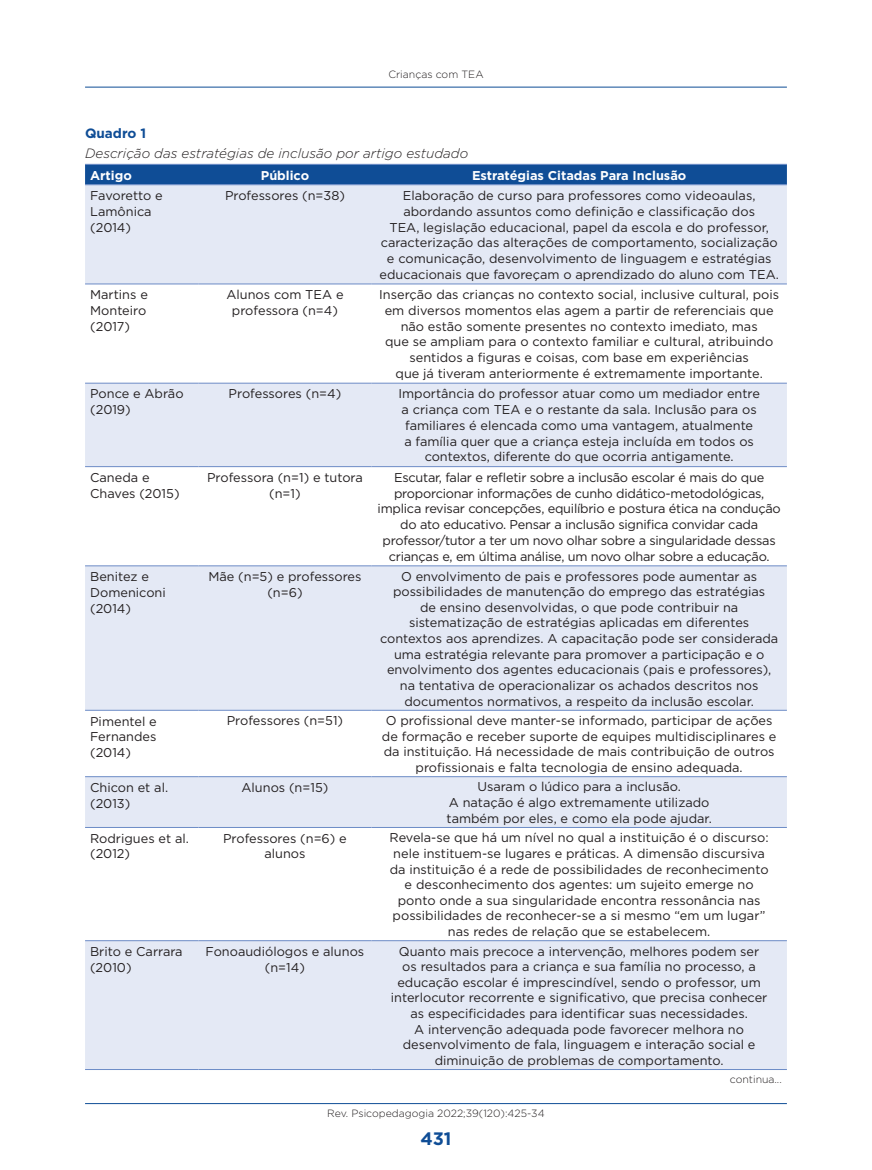
<style>
.page{position:relative;width:872px;height:1170px;background:#fff}
.page>*{position:absolute;margin:0;border:0;box-sizing:border-box;transform-origin:0 0}
.t1{font:700 18px "Gotham";color:#0f4d96}
.t2{font:italic 300 13.5px "Gotham";color:#231f20}
.t3{font:700 13.5px "Gotham";color:#0f4d96}
.t4{font:12.75px/15.8px "Gotham";color:#231f20;text-align:center}
.t5{font:12.75px/15.8px "Gotham";letter-spacing:-.02em;color:#231f20;text-align:center}
.t6{font:700 12.75px "Gotham";color:#fff}
.t7{font:300 10.5px "Gotham";color:#231f20}
</style>
<div class="page">
<hr style="left:85px;top:87px;width:702px;height:1px;background:#0f4d96">
<hr style="left:85px;top:1103px;width:702px;height:1px;background:#0f4d96">
<div style="left:85px;top:165px;width:702px;height:19px;background:#0f4d96"></div>
<div style="left:85px;top:185px;width:702px;height:884px;background:#e4e9f5"></div>
<svg style="left:85px;top:284px;width:702px;height:656px"></svg>
<hr style="left:85px;top:164px;width:113px;height:1px;background:#6c8bc6">
<hr style="left:198px;top:164px;width:173px;height:1px;background:#6c8bc6">
<hr style="left:371px;top:164px;width:416px;height:1px;background:#6c8bc6">
<hr style="left:85px;top:184px;width:113px;height:1px;background:#6c8bc6">
<hr style="left:198px;top:184px;width:173px;height:1px;background:#6c8bc6">
<hr style="left:371px;top:184px;width:416px;height:1px;background:#6c8bc6">
<hr style="left:85px;top:1069px;width:113px;height:1px;background:#6c8bc6">
<hr style="left:198px;top:1069px;width:173px;height:1px;background:#6c8bc6">
<hr style="left:371px;top:1069px;width:416px;height:1px;background:#6c8bc6">
<hr style="left:85px;top:283px;width:113px;height:1px;background:#6c8bc6">
<hr style="left:198px;top:283px;width:173px;height:1px;background:#6c8bc6">
<hr style="left:371px;top:283px;width:416px;height:1px;background:#6c8bc6">
<hr style="left:85px;top:383px;width:113px;height:1px;background:#6c8bc6">
<hr style="left:198px;top:383px;width:173px;height:1px;background:#6c8bc6">
<hr style="left:371px;top:383px;width:416px;height:1px;background:#6c8bc6">
<hr style="left:85px;top:466px;width:113px;height:1px;background:#6c8bc6">
<hr style="left:198px;top:466px;width:173px;height:1px;background:#6c8bc6">
<hr style="left:371px;top:466px;width:416px;height:1px;background:#6c8bc6">
<hr style="left:85px;top:565px;width:113px;height:1px;background:#6c8bc6">
<hr style="left:198px;top:565px;width:173px;height:1px;background:#6c8bc6">
<hr style="left:371px;top:565px;width:416px;height:1px;background:#6c8bc6">
<hr style="left:85px;top:709px;width:113px;height:1px;background:#6c8bc6">
<hr style="left:198px;top:709px;width:173px;height:1px;background:#6c8bc6">
<hr style="left:371px;top:709px;width:416px;height:1px;background:#6c8bc6">
<hr style="left:85px;top:776px;width:113px;height:1px;background:#6c8bc6">
<hr style="left:198px;top:776px;width:173px;height:1px;background:#6c8bc6">
<hr style="left:371px;top:776px;width:416px;height:1px;background:#6c8bc6">
<hr style="left:85px;top:827px;width:113px;height:1px;background:#6c8bc6">
<hr style="left:198px;top:827px;width:173px;height:1px;background:#6c8bc6">
<hr style="left:371px;top:827px;width:416px;height:1px;background:#6c8bc6">
<hr style="left:85px;top:940px;width:113px;height:1px;background:#6c8bc6">
<hr style="left:198px;top:940px;width:173px;height:1px;background:#6c8bc6">
<hr style="left:371px;top:940px;width:416px;height:1px;background:#6c8bc6">
<p class="t7" style="left:388px;top:68px;width:97px">Crianças com TEA</p>
<p class="t3" style="left:85px;top:125px;width:63px">Quadro 1</p>
<p class="t2" style="left:85px;top:145px;width:385px">Descrição das estratégias de inclusão por artigo estudado</p>
<p class="t6" style="left:90px;top:167px;width:43px">Artigo</p>
<p class="t6" style="left:261px;top:167px;width:50px">Público</p>
<p class="t6" style="left:472px;top:167px;width:216px">Estratégias Citadas Para Inclusão</p>
<p class="t4" style="left:90px;top:187px;width:74px;text-align:left">Favoretto e<br>Lamônica (2014)</p>
<p class="t4" style="left:225px;top:187px;width:121px">Professores (n=38)</p>
<p class="t4" style="left:379px;top:187px;width:401px">Elaboração de curso para professores como videoaulas, abordando assuntos como definição e classificação dos<br>TEA, legislação educacional, papel da escola e do professor, caracterização das alterações de comportamento, socialização e comunicação, desenvolvimento de linguagem e estratégias educacionais que favoreçam o aprendizado do aluno com TEA.</p>
<p class="t4" style="left:90px;top:286px;width:59px;text-align:left">Martins e<br>Monteiro (2017)</p>
<p class="t4" style="left:226px;top:286px;width:119px">Alunos com TEA e professora (n=4)</p>
<p class="t4" style="left:379px;top:286px;width:401px">Inserção das crianças no contexto social, inclusive cultural, pois em diversos momentos elas agem a partir de referenciais que não estão somente presentes no contexto imediato, mas<br>que se ampliam para o contexto familiar e cultural, atribuindo sentidos a figuras e coisas, com base em experiências<br>que já tiveram anteriormente é extremamente importante.</p>
<p class="t4" style="left:90px;top:386px;width:95px;text-align:left">Ponce e Abrão (2019)</p>
<p class="t4" style="left:229px;top:386px;width:114px">Professores (n=4)</p>
<p class="t4" style="left:398px;top:386px;width:363px">Importância do professor atuar como um mediador entre a criança com TEA e o restante da sala. Inclusão para os familiares é elencada como uma vantagem, atualmente<br>a família quer que a criança esteja incluída em todos os contextos, diferente do que ocorria antigamente.</p>
<p class="t4" style="left:90px;top:469px;width:91px;text-align:left">Caneda e<br>Chaves (2015)</p>
<p class="t4" style="left:207px;top:469px;width:157px">Professora (n=1) e tutora (n=1)</p>
<p class="t5" style="left:377px;top:469px;width:405px">Escutar, falar e refletir sobre a inclusão escolar é mais do que proporcionar informações de cunho didático-metodológicas, implica revisar concepções, equilíbrio e postura ética na condução do ato educativo. Pensar a inclusão significa convidar cada professor/tutor a ter um novo olhar sobre a singularidade dessas crianças e, em última análise, um novo olhar sobre a educação.</p>
<p class="t4" style="left:90px;top:568px;width:77px;text-align:left">Benitez e<br>Domeniconi (2014)</p>
<p class="t4" style="left:208px;top:568px;width:154px">Mãe (n=5) e professores (n=6)</p>
<p class="t4" style="left:380px;top:568px;width:400px">O envolvimento de pais e professores pode aumentar as possibilidades de manutenção do emprego das estratégias<br>de ensino desenvolvidas, o que pode contribuir na sistematização de estratégias aplicadas em diferentes contextos aos aprendizes. A capacitação pode ser considerada uma estratégia relevante para promover a participação e o envolvimento dos agentes educacionais (pais e professores), na tentativa de operacionalizar os achados descritos nos documentos normativos, a respeito da inclusão escolar.</p>
<p class="t4" style="left:90px;top:712px;width:68px;text-align:justify">Pimentel e Fernandes (2014)</p>
<p class="t4" style="left:227px;top:712px;width:118px">Professores (n=51)</p>
<p class="t4" style="left:382px;top:712px;width:396px">O profissional deve manter-se informado, participar de ações de formação e receber suporte de equipes multidisciplinares e da instituição. Há necessidade de mais contribuição de outros profissionais e falta tecnologia de ensino adequada.</p>
<p class="t4" style="left:90px;top:779px;width:80px;text-align:left">Chicon et al. (2013)</p>
<p class="t4" style="left:241px;top:779px;width:88px">Alunos (n=15)</p>
<p class="t4" style="left:446px;top:778px;width:267px">Usaram o lúdico para a inclusão.<br>A natação é algo extremamente utilizado também por eles, e como ela pode ajudar.</p>
<p class="t4" style="left:90px;top:830px;width:100px;text-align:left">Rodrigues et al. (2012)</p>
<p class="t4" style="left:223px;top:830px;width:125px">Professores (n=6) e alunos</p>
<p class="t4" style="left:389px;top:829px;width:380px">Revela-se que há um nível no qual a instituição é o discurso: nele instituem-se lugares e práticas. A dimensão discursiva da instituição é a rede de possibilidades de reconhecimento e desconhecimento dos agentes: um sujeito emerge no ponto onde a sua singularidade encontra ressonância nas possibilidades de reconhecer-se a si mesmo “em um lugar” nas redes de relação que se estabelecem.</p>
<p class="t4" style="left:90px;top:943px;width:94px;text-align:left">Brito e Carrara (2010)</p>
<p class="t4" style="left:205px;top:943px;width:160px">Fonoaudiólogos e alunos (n=14)</p>
<p class="t4" style="left:391px;top:942px;width:378px">Quanto mais precoce a intervenção, melhores podem ser os resultados para a criança e sua família no processo, a educação escolar é imprescindível, sendo o professor, um interlocutor recorrente e significativo, que precisa conhecer as especificidades para identificar suas necessidades.<br>A intervenção adequada pode favorecer melhora no desenvolvimento de fala, linguagem e interação social e diminuição de problemas de comportamento.</p>
<p class="t7" style="left:730px;top:1072px;width:53px">continua...</p>
<p class="t7" style="left:327px;top:1106px;width:219px">Rev. Psicopedagogia 2022;39(120):425-34</p>
<h1 class="t1" style="left:420px;top:1126px;width:33px">431</h1>
</div>
